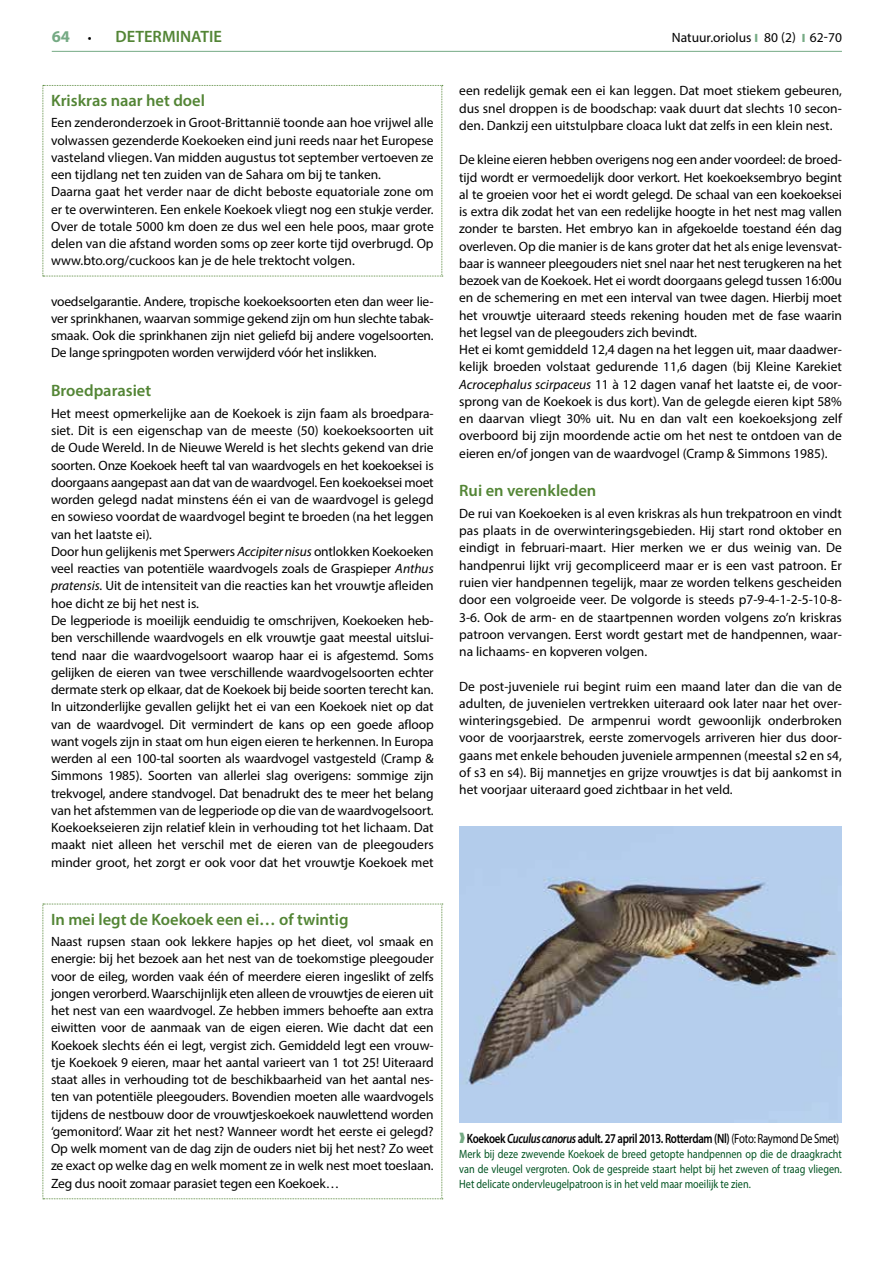
<style>
.page{position:relative;width:893px;height:1263px;background:#fff}
.page>*{position:absolute;margin:0;border:0;box-sizing:border-box;transform-origin:0 0}
.t1{font:600 16.5px "Myriad Pro";color:#538535}
.t2{font:700 16.5px "Myriad Pro";color:#75aa84}
.t3{font:13.5px/17.2px "Myriad Pro";letter-spacing:-.01em;color:#000;text-align:justify}
.t4{font:600 13.5px "Myriad Pro";letter-spacing:-.03em;color:#000;scale:.8 1}
.t5{font:12px/15px "Myriad Pro";color:#005321;text-align:justify;scale:.85 1}
.s1{font-weight:400;font-size:13.5px;color:#000}
.s2{font-weight:900;font-size:12px;color:#75aa84}
.s3{color:#fff}
.s4{font-style:italic}
.s5{color:#75aa84}
.s6{font-weight:400}
</style>
<div class="page">
<hr style="left:52px;top:51px;width:790px;height:1px;background:#75aa84">
<svg style="left:43px;top:85px;width:400px;height:192px"></svg>
<svg style="left:43px;top:904px;width:400px;height:295px"></svg>
<img style="left:459px;top:827px;width:383px;height:296px">
<p class="t2" style="left:52px;top:25px;width:41px">64 <span class="s1">•</span></p>
<p class="t1" style="left:116px;top:26px;width:108px">DETERMINATIE</p>
<p class="t3" style="left:672px;top:28px;width:173px">Natuur.oriolus <span class="s2">I</span> 80 (2) <span class="s2">I</span> <span class="s3">20-30</span></p>
<p class="t3" style="left:810px;top:28px;width:34px">62-70</p>
<p class="t1" style="left:51px;top:90px;width:155px">Kriskras naar het doel</p>
<p class="t3" style="left:51px;top:114px;width:384px;text-align:left">Een zenderonderzoek in Groot-Brittannië toonde aan hoe vrijwel alle volwassen gezenderde Koekoeken eind juni reeds naar het Europese vasteland vliegen. Van midden augustus tot september vertoeven ze een tijdlang net ten zuiden van de Sahara om bij te tanken.<br>Daarna gaat het verder naar de dicht beboste equatoriale zone om er te overwinteren. Een enkele Koekoek vliegt nog een stukje verder.<br>Over de totale 5000 km doen ze dus wel een hele poos, maar grote delen van die afstand worden soms op zeer korte tijd overbrugd. Op www.bto.org/cuckoos kan je de hele trektocht volgen.</p>
<p class="t3" style="left:51px;top:292px;width:384px">voedselgarantie. Andere, tropische koekoeksoorten eten dan weer lie&shy;ver sprinkhanen, waarvan sommige gekend zijn om hun slechte tabak&shy;smaak. Ook die sprinkhanen zijn niet geliefd bij andere vogelsoorten.<br>De lange springpoten worden verwijderd vóór het inslikken.</p>
<p class="t1" style="left:51px;top:380px;width:102px">Broedparasiet</p>
<p class="t3" style="left:51px;top:405px;width:384px;text-align:left">Het meest opmerkelijke aan de Koekoek is zijn faam als broedpara&shy;siet. Dit is een eigenschap van de meeste (50) koekoeksoorten uit de Oude Wereld. In de Nieuwe Wereld is het slechts gekend van drie soorten. Onze Koekoek heeft tal van waardvogels en het koekoeksei is doorgaans aangepast aan dat van de waardvogel. Een koekoeksei moet worden gelegd nadat minstens één ei van de waardvogel is gelegd en sowieso voordat de waardvogel begint te broeden (na het leggen van het laatste ei)<span class="s4">.<br></span>Door hun gelijkenis met Sperwers <span class="s4">Accipiter nisus</span> ontlokken Koekoeken veel reacties van potentiële waardvogels zoals de Graspieper <span class="s4">Anthus pratensis.</span> Uit de intensiteit van die reacties kan het vrouwtje afleiden hoe dicht ze bij het nest is.<br>De legperiode is moeilijk eenduidig te omschrijven, Koekoeken heb&shy;ben verschillende waardvogels en elk vrouwtje gaat meestal uitslui&shy;tend naar die waardvogelsoort waarop haar ei is afgestemd. Soms gelijken de eieren van twee verschillende waardvogelsoorten echter dermate sterk op elkaar, dat de Koekoek bij beide soorten terecht kan.<br>In uitzonderlijke gevallen gelijkt het ei van een Koekoek niet op dat van de waardvogel. Dit vermindert de kans op een goede afloop want vogels zijn in staat om hun eigen eieren te herkennen. In Europa werden al een 100-tal soorten als waardvogel vastgesteld (Cramp &amp; Simmons 1985). Soorten van allerlei slag overigens: sommige zijn trekvogel, andere standvogel. Dat benadrukt des te meer het belang van het afstemmen van de legperiode op die van de waardvogelsoort.<br>Koekoekseieren zijn relatief klein in verhouding tot het lichaam. Dat maakt niet alleen het verschil met de eieren van de pleegouders minder groot, het zorgt er ook voor dat het vrouwtje Koekoek met</p>
<p class="t1" style="left:51px;top:908px;width:299px">In mei legt de Koekoek een ei… of twintig</p>
<p class="t3" style="left:51px;top:933px;width:384px">Naast rupsen staan ook lekkere hapjes op het dieet, vol smaak en energie: bij het bezoek aan het nest van de toekomstige pleegouder voor de eileg, worden vaak één of meerdere eieren ingeslikt of zelfs jongen verorberd. Waarschijnlijk eten alleen de vrouwtjes de eieren uit het nest van een waardvogel. Ze hebben immers behoefte aan extra eiwitten voor de aanmaak van de eigen eieren. Wie dacht dat een Koekoek slechts één ei legt, vergist zich. Gemiddeld legt een vrouw&shy;tje Koekoek 9 eieren, maar het aantal varieert van 1 tot 25! Uiteraard staat alles in verhouding tot de beschikbaarheid van het aantal nes&shy;ten van potentiële pleegouders. Bovendien moeten alle waardvogels tijdens de nestbouw door de vrouwtjeskoekoek nauwlettend worden ‘gemonitord’. Waar zit het nest? Wanneer wordt het eerste ei gelegd?<br>Op welk moment van de dag zijn de ouders niet bij het nest? Zo weet ze exact op welke dag en welk moment ze in welk nest moet toeslaan.<br>Zeg dus nooit zomaar parasiet tegen een Koekoek…</p>
<p class="t3" style="left:459px;top:82px;width:384px">een redelijk gemak een ei kan leggen. Dat moet stiekem gebeuren, dus snel droppen is de boodschap: vaak duurt dat slechts 10 secon&shy;den. Dankzij een uitstulpbare cloaca lukt dat zelfs in een klein nest.</p>
<p class="t3" style="left:459px;top:151px;width:384px;text-align:left">De kleine eieren hebben overigens nog een ander voordeel: de broed&shy;tijd wordt er vermoedelijk door verkort. Het koekoeksembryo begint al te groeien voor het ei wordt gelegd. De schaal van een koekoeksei is extra dik zodat het van een redelijke hoogte in het nest mag vallen zonder te barsten. Het embryo kan in afgekoelde toestand één dag overleven. Op die manier is de kans groter dat het als enige levensvat&shy;baar is wanneer pleegouders niet snel naar het nest terugkeren na het bezoek van de Koekoek. Het ei wordt doorgaans gelegd tussen 16:00u en de schemering en met een interval van twee dagen. Hierbij moet het vrouwtje uiteraard steeds rekening houden met de fase waarin het legsel van de pleegouders zich bevindt.<br>Het ei komt gemiddeld 12,4 dagen na het leggen uit, maar daadwer&shy;kelijk broeden volstaat gedurende 11,6 dagen (bij Kleine Karekiet <span class="s4">Acrocephalus scirpaceus</span> 11 à 12 dagen vanaf het laatste ei, de voor&shy;sprong van de Koekoek is dus kort). Van de gelegde eieren kipt 58% en daarvan vliegt 30% uit. Nu en dan valt een koekoeksjong zelf overboord bij zijn moordende actie om het nest te ontdoen van de eieren en/of jongen van de waardvogel (Cramp &amp; Simmons 1985).</p>
<p class="t1" style="left:459px;top:480px;width:139px">Rui en verenkleden</p>
<p class="t3" style="left:459px;top:505px;width:384px">De rui van Koekoeken is al even kriskras als hun trekpatroon en vindt pas plaats in de overwinteringsgebieden. Hij start rond oktober en eindigt in februari-maart. Hier merken we er dus weinig van. De handpenrui lijkt vrij gecompliceerd maar er is een vast patroon. Er ruien vier handpennen tegelijk, maar ze worden telkens gescheiden door een volgroeide veer. De volgorde is steeds p7-9-4-1-2-5-10-8- 3-6. Ook de arm- en de staartpennen worden volgens zo’n kriskras patroon vervangen. Eerst wordt gestart met de handpennen, waar&shy;na lichaams- en kopveren volgen.</p>
<p class="t3" style="left:459px;top:677px;width:384px">De post-juveniele rui begint ruim een maand later dan die van de adulten, de juvenielen vertrekken uiteraard ook later naar het over&shy;winteringsgebied. De armpenrui wordt gewoonlijk onderbroken voor de voorjaarstrek, eerste zomervogels arriveren hier dus door&shy;gaans met enkele behouden juveniele armpennen (meestal s2 en s4, of s3 en s4). Bij mannetjes en grijze vrouwtjes is dat bij aankomst in het voorjaar uiteraard goed zichtbaar in het veld.</p>
<p class="t4" style="left:459px;top:1129px;width:477px"><span class="s5">❱</span> Koekoek <span class="s4">Cuculus canorus</span> adult. 27 april 2013. Rotterdam (Nl) <span class="s6">(Foto: Raymond De Smet)</span></p>
<p class="t5" style="left:459px;top:1146px;width:452px">Merk bij deze zwevende Koekoek de breed getopte handpennen op die de draagkracht van de vleugel vergroten. Ook de gespreide staart helpt bij het zweven of traag vliegen.<br>Het delicate ondervleugelpatroon is in het veld maar moeilijk te zien.</p>
</div>
